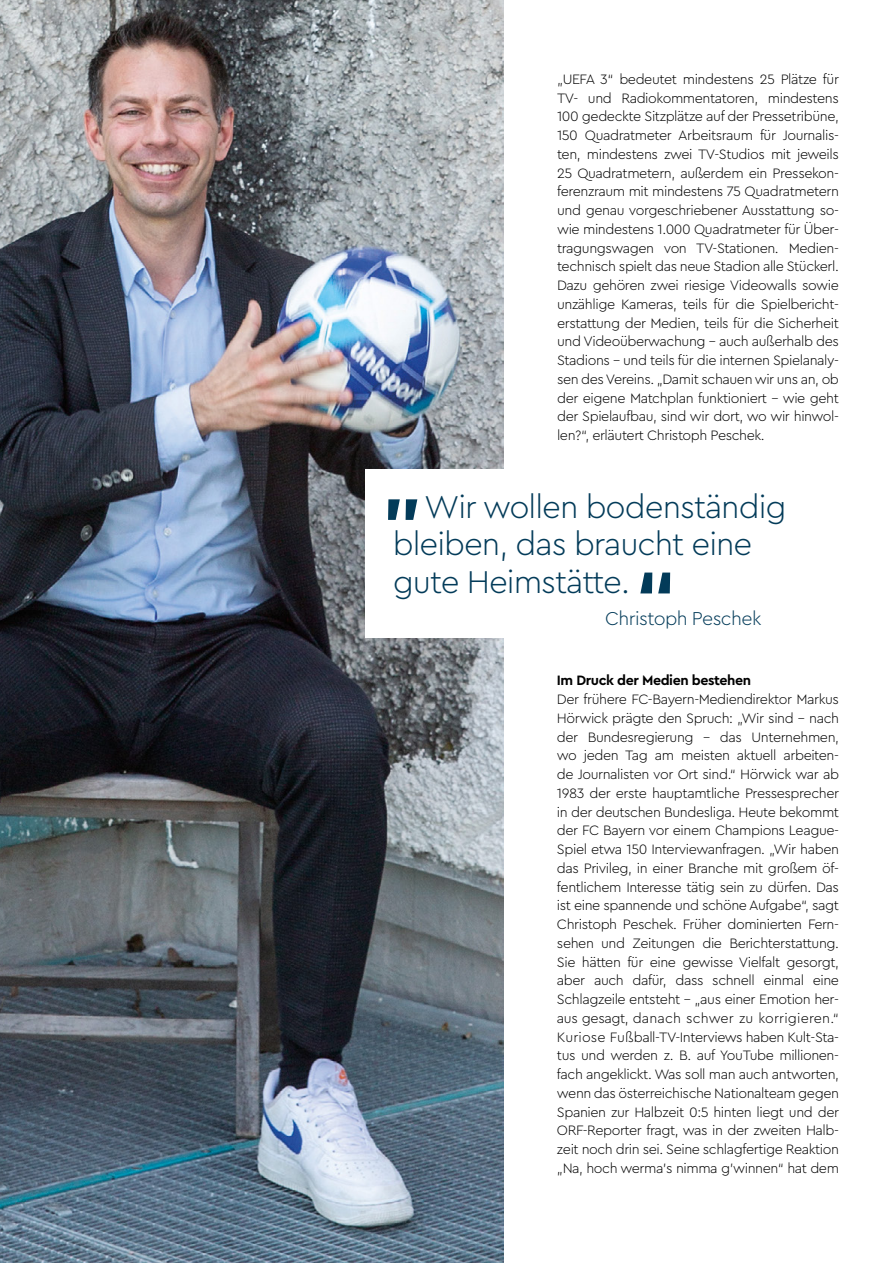
<style>
.page{position:relative;width:893px;height:1263px;background:#fff}
.page>*{position:absolute;margin:0;border:0;box-sizing:border-box;transform-origin:0 0}
.t1{font:300 33px/37.2px "Cera PRO";letter-spacing:-.03em;color:#033b59}
.t2{font:300 19.5px "Cera PRO";letter-spacing:-.03em;color:#033b59}
.t3{font:300 14.25px/18.8px "Cera PRO";letter-spacing:-.03em;color:#000;text-align:justify}
.t4{font:700 14.25px "Cera PRO";letter-spacing:-.03em;color:#000}
</style>
<div class="page">
<img style="left:0;top:0;width:503px;height:1263px">
<div style="left:366px;top:469px;width:471px;height:168px;background:#fff"></div>
<svg style="left:640px;top:572px;width:30px;height:21px"></svg>
<svg style="left:388px;top:499px;width:29px;height:21px"></svg>
<p class="t3" style="left:557px;top:69px;width:283px">„UEFA 3“ bedeutet mindestens 25 Plätze für TV- und Radiokommentatoren, mindestens 100 gedeckte Sitzplätze auf der Pressetribüne, 150 Quadratmeter Arbeitsraum für Journalis&shy;ten, mindestens zwei TV-Studios mit jeweils 25 Quadratmetern, außerdem ein Pressekon&shy;ferenzraum mit mindestens 75 Quadratmetern und genau vorgeschriebener Ausstattung so&shy;wie mindestens 1.000 Quadratmeter für Über&shy;tragungswagen von TV-Stationen. Medien&shy;technisch spielt das neue Stadion alle Stückerl.<br>Dazu gehören zwei riesige Videowalls sowie unzählige Kameras, teils für die Spielbericht&shy;erstattung der Medien, teils für die Sicherheit und Videoüberwachung – auch außerhalb des Stadions – und teils für die internen Spielanaly&shy;sen des Vereins. „Damit schauen wir uns an, ob der eigene Matchplan funktioniert – wie geht der Spielaufbau, sind wir dort, wo wir hinwol&shy;len?“, erläutert Christoph Peschek.</p>
<h1 class="t1" style="left:393px;top:487px;width:395px;text-indent:31px">Wir wollen bodenständig bleiben, das braucht eine gute Heimstätte.</h1>
<h2 class="t2" style="left:605px;top:606px;width:158px">Christoph Peschek</h2>
<p class="t4" style="left:557px;top:671px;width:196px">Im Druck der Medien bestehen</p>
<p class="t3" style="left:557px;top:689px;width:284px">Der frühere FC-Bayern-Mediendirektor Markus Hörwick prägte den Spruch: „Wir sind – nach der Bundesregierung – das Unternehmen, wo jeden Tag am meisten aktuell arbeiten&shy;de Journalisten vor Ort sind.“ Hörwick war ab 1983 der erste hauptamtliche Pressesprecher in der deutschen Bundesliga. Heute bekommt der FC Bayern vor einem Champions League-Spiel etwa 150 Interviewanfragen. „Wir haben das Privileg, in einer Branche mit großem öf&shy;fentlichem Interesse tätig sein zu dürfen. Das ist eine spannende und schöne Aufgabe“, sagt Christoph Peschek. Früher dominierten Fern&shy;sehen und Zeitungen die Berichterstattung.<br>Sie hätten für eine gewisse Vielfalt gesorgt, aber auch dafür, dass schnell einmal eine Schlagzeile entsteht – „aus einer Emotion her&shy;aus gesagt, danach schwer zu korrigieren.“ Kuriose Fußball-TV-Interviews haben Kult-Sta&shy;tus und werden z. B. auf YouTube millionen&shy;fach angeklickt. Was soll man auch antworten, wenn das österreichische Nationalteam gegen Spanien zur Halbzeit 0:5 hinten liegt und der ORF-Reporter fragt, was in der zweiten Halb&shy;zeit noch drin sei. Seine schlagfertige Reaktion „Na, hoch werma’s nimma g’winnen“ hat dem</p>
</div>
